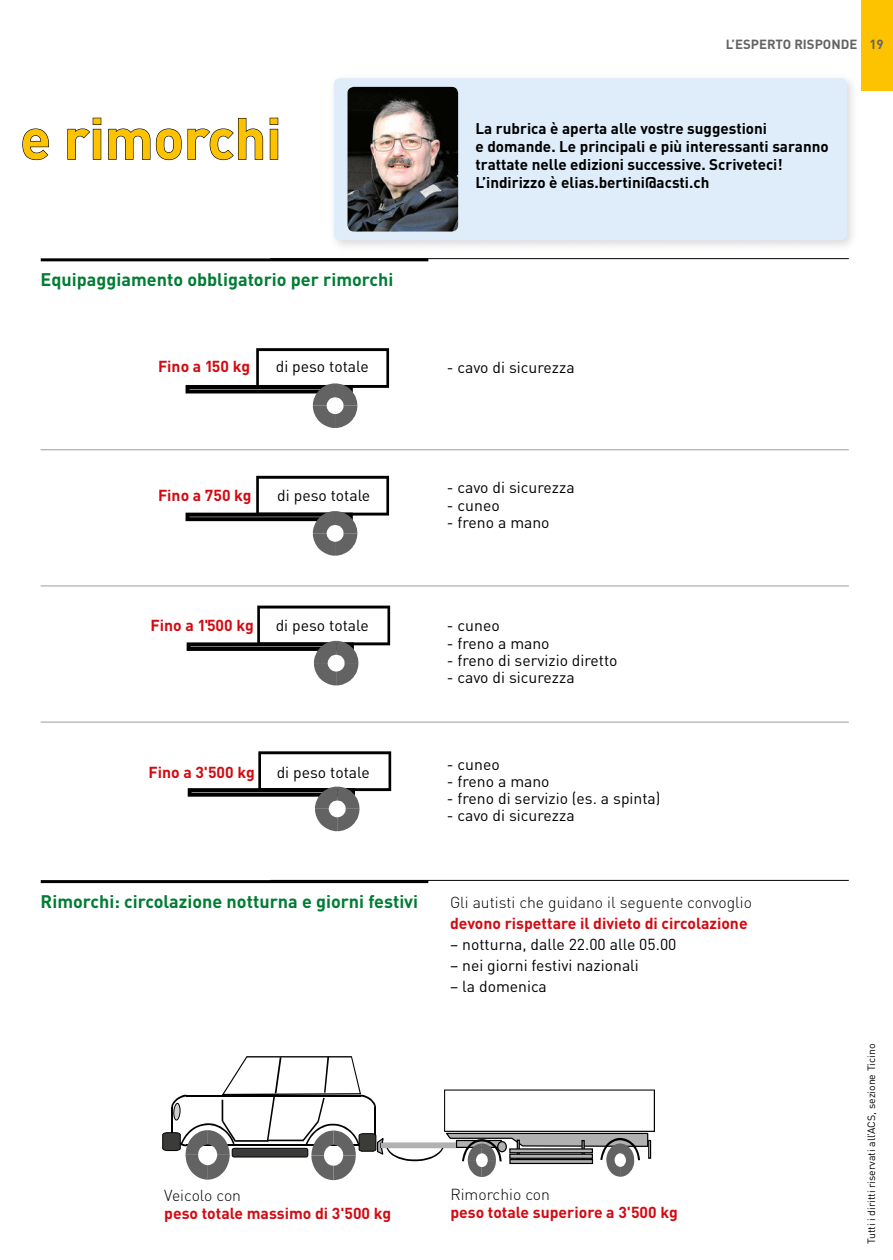
<style>
.page{position:relative;width:893px;height:1260px;background:#fff}
.page>*{position:absolute;margin:0;border:0;box-sizing:border-box;transform-origin:0 0}
.t1{font:700 57px "DIN";color:#fdc300}
.t2{font:700 18px "DIN";color:#007c34}
.t3{font:15.75px "DIN";color:#000}
.t4{font:700 15.75px "DIN";color:#d20a11}
.t5{font:300 15.75px "DIN";color:#000}
.t6{font:700 15.3px/18px "DIN";color:#000}
.t7{font:700 13.2px "DIN";color:#646363}
.t8{font:10.5px "DIN";color:#000}
</style>
<div class="page">
<div style="left:334px;top:78px;width:513px;height:162px;background:#dfedfa;border-radius:6px"></div>
<svg style="left:186px;top:348px;width:203px;height:80px"></svg>
<svg style="left:186px;top:475px;width:203px;height:80px"></svg>
<svg style="left:187px;top:605px;width:203px;height:80px"></svg>
<svg style="left:188px;top:751px;width:203px;height:80px"></svg>
<div style="left:861px;top:0;width:32px;height:91px;background:#fdc300"></div>
<img style="left:347px;top:87px;width:111px;height:144px">
<hr style="left:41px;top:258px;width:387px;height:3px;background:#000">
<hr style="left:41px;top:879px;width:387px;height:3px;background:#000">
<hr style="left:270px;top:258px;width:578px;height:1px;background:#000">
<hr style="left:270px;top:879px;width:578px;height:1px;background:#000">
<hr style="left:41px;top:449px;width:807px;height:1px;background:#9d9d9c">
<hr style="left:41px;top:585px;width:807px;height:1px;background:#9d9d9c">
<hr style="left:41px;top:721px;width:807px;height:1px;background:#9d9d9c">
<svg style="left:22px;top:128px;width:27px;height:33px"></svg>
<svg style="left:67px;top:117px;width:35px;height:43px"></svg>
<svg style="left:108px;top:117px;width:171px;height:44px"></svg>
<svg style="left:162px;top:1056px;width:493px;height:123px"></svg>
<svg style="left:509px;top:1148px;width:84px;height:4px"></svg>
<h1 class="t1" style="left:20px;top:101px;width:263px">e rimorchi</h1>
<p class="t2" style="left:41px;top:268px;width:354px">Equipaggiamento obbligatorio per rimorchi</p>
<p class="t4" style="left:158px;top:356px;width:94px">Fino a 150 kg</p>
<p class="t3" style="left:276px;top:357px;width:94px">di peso totale</p>
<p class="t7" style="left:726px;top:36px;width:159px">L’ESPERTO RISPONDE 19</p>
<p class="t6" style="left:475px;top:118px;width:355px">La rubrica è aperta alle vostre suggestioni<br>e domande. Le principali e più interessanti saranno trattate nelle edizioni successive. Scriveteci!<br>L’indirizzo è elias.bertini@acsti.ch</p>
<p class="t3" style="left:447px;top:357px;width:129px">- cavo di sicurezza</p>
<p class="t4" style="left:158px;top:485px;width:95px">Fino a 750 kg</p>
<p class="t3" style="left:277px;top:485px;width:94px">di peso totale</p>
<p class="t3" style="left:447px;top:477px;width:129px">- cavo di sicurezza</p>
<p class="t3" style="left:447px;top:495px;width:54px">- cuneo</p>
<p class="t3" style="left:447px;top:512px;width:104px">- freno a mano</p>
<p class="t4" style="left:151px;top:615px;width:105px">Fino a 1'500 kg</p>
<p class="t3" style="left:276px;top:615px;width:94px">di peso totale</p>
<p class="t3" style="left:447px;top:615px;width:54px">- cuneo</p>
<p class="t3" style="left:447px;top:633px;width:104px">- freno a mano</p>
<p class="t3" style="left:447px;top:650px;width:172px">- freno di servizio diretto</p>
<p class="t3" style="left:447px;top:667px;width:129px">- cavo di sicurezza</p>
<p class="t4" style="left:148px;top:761px;width:108px">Fino a 3'500 kg</p>
<p class="t3" style="left:277px;top:762px;width:94px">di peso totale</p>
<p class="t3" style="left:447px;top:753px;width:54px">- cuneo</p>
<p class="t3" style="left:447px;top:771px;width:104px">- freno a mano</p>
<p class="t3" style="left:447px;top:788px;width:215px">- freno di servizio (es. a spinta)</p>
<p class="t3" style="left:447px;top:805px;width:129px">- cavo di sicurezza</p>
<p class="t2" style="left:41px;top:889px;width:379px">Rimorchi: circolazione notturna e giorni festivi</p>
<p class="t5" style="left:450px;top:892px;width:303px">Gli autisti che guidano il seguente convoglio</p>
<p class="t4" style="left:450px;top:912px;width:299px">devono rispettare il divieto di circolazione</p>
<p class="t3" style="left:450px;top:933px;width:228px">– notturna, dalle 22.00 alle 05.00</p>
<p class="t3" style="left:450px;top:954px;width:190px">– nei giorni festivi nazionali</p>
<p class="t3" style="left:450px;top:975px;width:98px">– la domenica</p>
<p class="t5" style="left:164px;top:1185px;width:78px">Veicolo con</p>
<p class="t4" style="left:164px;top:1203px;width:228px">peso totale massimo di 3'500 kg</p>
<p class="t5" style="left:450px;top:1184px;width:101px">Rimorchio con</p>
<p class="t4" style="left:450px;top:1201px;width:229px">peso totale superiore a 3'500 kg</p>
<p class="t8" style="left:865px;top:1243px;width:202px;rotate:-90deg">Tutti i diritti riservati all’ACS, sezione Ticino</p>
</div>
